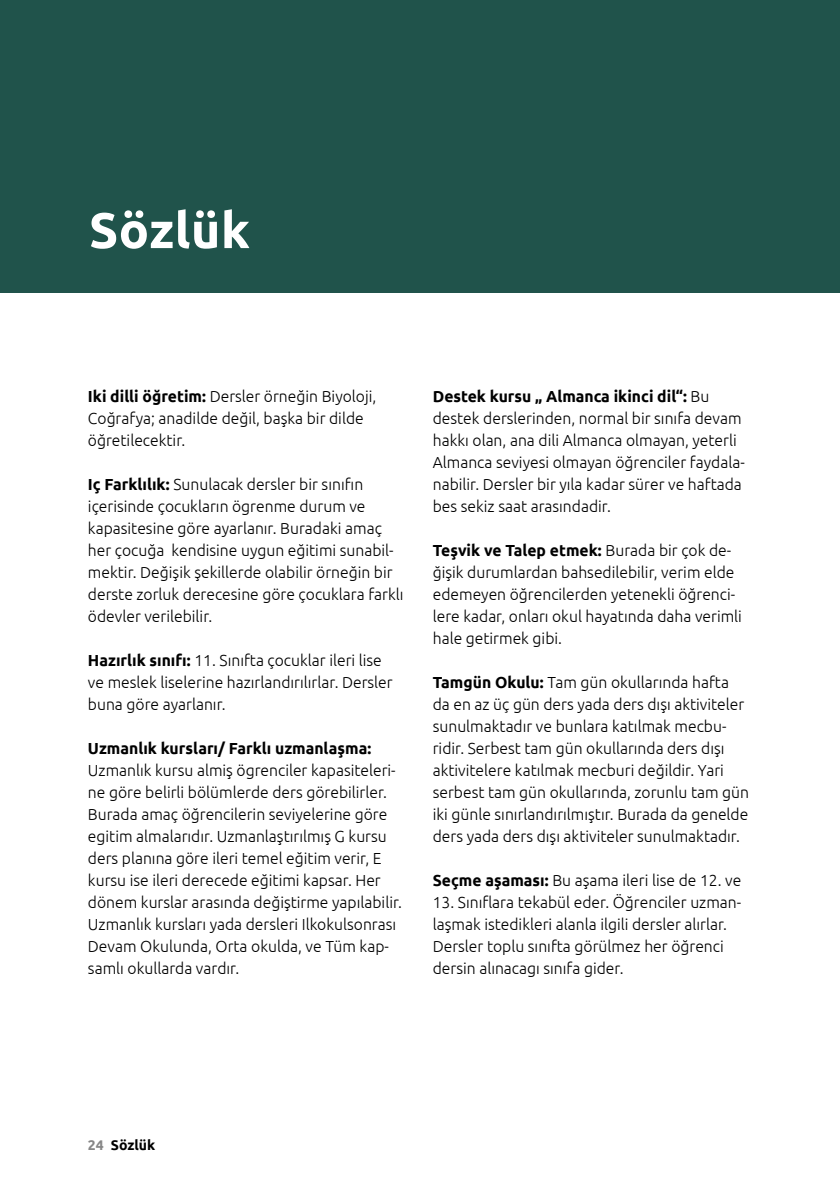
<style>
.page{position:relative;width:840px;height:1191px;background:#fff}
.page>*{position:absolute;margin:0;border:0;box-sizing:border-box;transform-origin:0 0}
.Headline_25pt{font:700 50px "Ubuntu";letter-spacing:.01em;color:#fff}
.Copytext{font:300 16px/22px "Ubuntu";color:#000}
.t1{font:700 14px "Ubuntu";color:#000}
.s1{font-weight:700}
.s2{color:#878787}
</style>
<div class="page">
<div style="left:0;top:0;width:839px;height:292px;background:#20534b"></div>
<h1 class="Headline_25pt" style="left:89px;top:200px;width:162px">Sözlük</h1>
<p class="Copytext" style="left:88px;top:385px;width:290px"><span class="s1">Iki dilli öğretim:</span> Dersler örneğin Biyoloji,<br>Coğrafya; anadilde değil, başka bir dilde öğretilecektir.</p>
<p class="Copytext" style="left:88px;top:473px;width:317px"><span class="s1">Iç Farklılık:</span> Sunulacak dersler bir sınıfın içerisinde çocukların ögrenme durum ve kapasitesine göre ayarlanır. Buradaki amaç her çocuğa kendisine uygun eğitimi sunabil&shy;mektir. Değişik şekillerde olabilir örneğin bir derste zorluk derecesine göre çocuklara farklı ödevler verilebilir.</p>
<p class="Copytext" style="left:88px;top:649px;width:306px"><span class="s1">Hazırlık sınıfı:</span> 11. Sınıfta çocuklar ileri lise ve meslek liselerine hazırlandırılırlar. Dersler buna göre ayarlanır.</p>
<p class="Copytext" style="left:88px;top:737px;width:315px"><span class="s1">Uzmanlık kursları/ Farklı uzmanlaşma:<br></span>Uzmanlık kursu almiş ögrenciler kapasiteleri&shy;ne göre belirli bölümlerde ders görebilirler.<br>Burada amaç öğrencilerin seviyelerine göre egitim almalarıdır. Uzmanlaştırılmış G kursu ders planına göre ileri temel eğitim verir, E kursu ise ileri derecede eğitimi kapsar. Her dönem kurslar arasında değiştirme yapılabilir.<br>Uzmanlık kursları yada dersleri Ilkokulsonrası Devam Okulunda, Orta okulda, ve Tüm kap&shy;samlı okullarda vardır.</p>
<p class="Copytext" style="left:432px;top:385px;width:313px"><span class="s1">Destek kursu „ Almanca ikinci dil“:</span> Bu destek derslerinden, normal bir sınıfa devam hakkı olan, ana dili Almanca olmayan, yeterli Almanca seviyesi olmayan öğrenciler faydala&shy;nabilir. Dersler bir yıla kadar sürer ve haftada bes sekiz saat arasındadir.</p>
<p class="Copytext" style="left:432px;top:539px;width:310px"><span class="s1">Teşvik ve Talep etmek:</span> Burada bir çok de&shy;ğişik durumlardan bahsedilebilir, verim elde edemeyen öğrencilerden yetenekli öğrenci&shy;lere kadar, onları okul hayatında daha verimli hale getirmek gibi.</p>
<p class="Copytext" style="left:432px;top:671px;width:317px"><span class="s1">Tamgün Okulu:</span> Tam gün okullarında hafta da en az üç gün ders yada ders dışı aktiviteler sunulmaktadır ve bunlara katılmak mecbu&shy;ridir. Serbest tam gün okullarında ders dışı aktivitelere katılmak mecburi değildir. Yari serbest tam gün okullarında, zorunlu tam gün iki günle sınırlandırılmıştır. Burada da genelde ders yada ders dışı aktiviteler sunulmaktadır.</p>
<p class="Copytext" style="left:432px;top:869px;width:310px"><span class="s1">Seçme aşaması:</span> Bu aşama ileri lise de 12. ve</p>
<p class="Copytext" style="left:432px;top:891px;width:310px">13. Sınıflara tekabül eder. Öğrenciler uzman&shy;laşmak istedikleri alanla ilgili dersler alırlar.<br>Dersler toplu sınıfta görülmez her öğrenci dersin alınacagı sınıfa gider.</p>
<p class="t1" style="left:88px;top:1137px;width:69px"><span class="s2">24</span> Sözlük</p>
</div>
